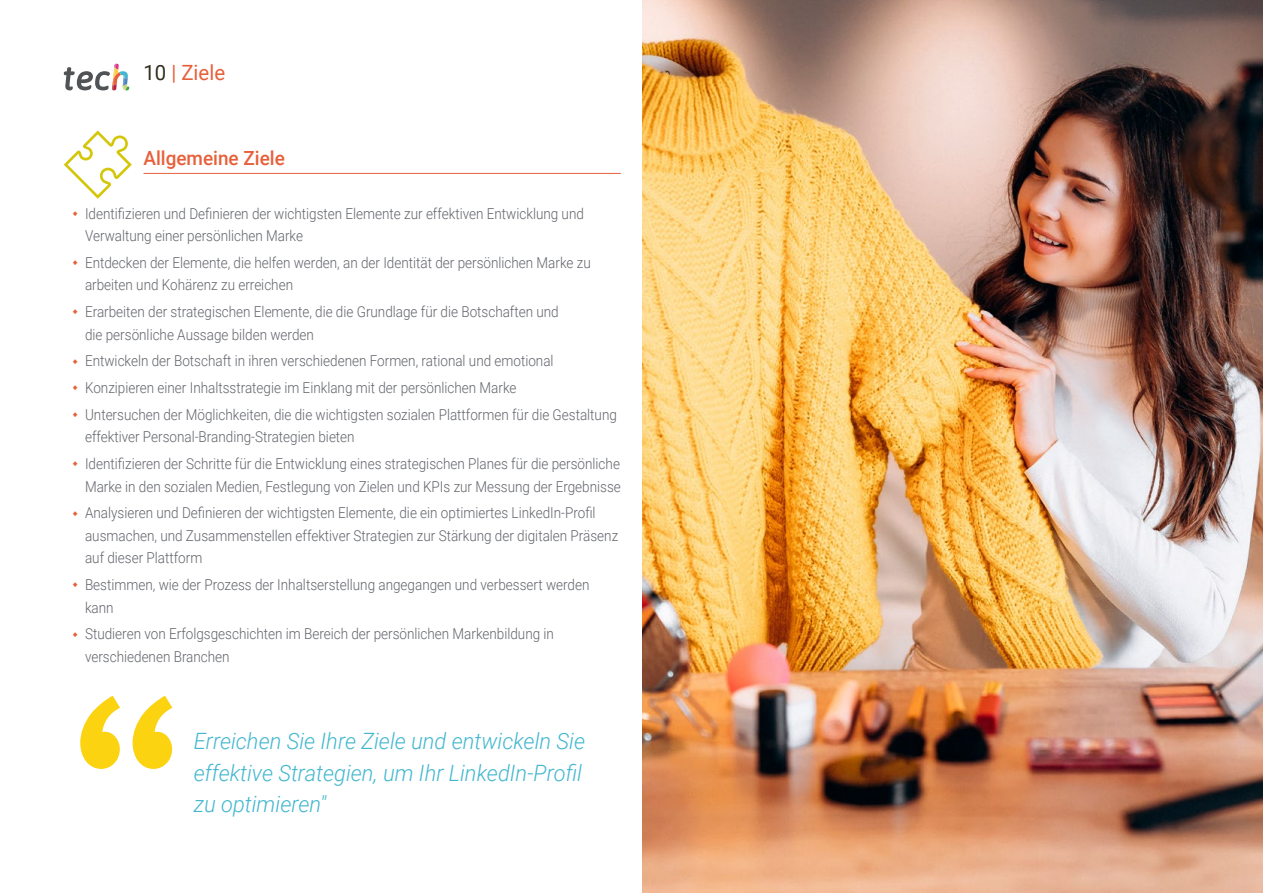
<style>
.page{position:relative;width:1263px;height:893px;background:#fff}
.page>*{position:absolute;margin:0;border:0;box-sizing:border-box;transform-origin:0 0}
.t1{font:italic 300 22.5px/31.5px "Roboto";color:#43b7cf}
.t2{font:21px "Roboto";color:#e7603a}
.t3{font:500 19.5px "Roboto";color:#e7603a}
.t4{font:300 15px/22.5px "Roboto";color:#61646a;scale:.9 1}
.s1{color:#312e20}
</style>
<div class="page">
<hr style="left:144px;top:173px;width:477px;height:1px;background:#e7603a">
<svg style="left:64px;top:130px;width:68px;height:69px"></svg>
<svg style="left:64px;top:64px;width:65px;height:27px"></svg>
<img style="left:642px;top:0;width:621px;height:893px">
<svg style="left:80px;top:696px;width:92px;height:73px"></svg>
<h2 class="t2" style="left:144px;top:57px;width:83px"><span class="s1">10</span> | Ziele</h2>
<h3 class="t3" style="left:144px;top:144px;width:143px">Allgemeine Ziele</h3>
<p class="t4" style="left:85px;top:201px;width:556px">Identifizieren und Definieren der wichtigsten Elemente zur effektiven Entwicklung und<br>Verwaltung einer persönlichen Marke</p>
<p class="t4" style="left:85px;top:251px;width:563px">Entdecken der Elemente, die helfen werden, an der Identität der persönlichen Marke zu arbeiten und Kohärenz zu erreichen</p>
<p class="t4" style="left:85px;top:300px;width:528px">Erarbeiten der strategischen Elemente, die die Grundlage für die Botschaften und die persönliche Aussage bilden werden</p>
<p class="t4" style="left:85px;top:347px;width:592px;line-height:26.7px">Entwickeln der Botschaft in ihren verschiedenen Formen, rational und emotional<br>Konzipieren einer Inhaltsstrategie im Einklang mit der persönlichen Marke<br>Untersuchen der Möglichkeiten, die die wichtigsten sozialen Plattformen für die Gestaltung</p>
<p class="t4" style="left:85px;top:423px;width:596px;line-height:26.7px">effektiver Personal-Branding-Strategien bieten<br>Identifizieren der Schritte für die Entwicklung eines strategischen Planes für die persönliche</p>
<p class="t4" style="left:85px;top:472px;width:597px;line-height:26.7px">Marke in den sozialen Medien, Festlegung von Zielen und KPIs zur Messung der Ergebnisse<br>Analysieren und Definieren der wichtigsten Elemente, die ein optimiertes LinkedIn-Profil</p>
<p class="t4" style="left:85px;top:524px;width:594px">ausmachen, und Zusammenstellen effektiver Strategien zur Stärkung der digitalen Präsenz auf dieser Plattform</p>
<p class="t4" style="left:85px;top:573px;width:562px">Bestimmen, wie der Prozess der Inhaltserstellung angegangen und verbessert werden kann</p>
<p class="t4" style="left:85px;top:622px;width:523px">Studieren von Erfolgsgeschichten im Bereich der persönlichen Markenbildung in verschiedenen Branchen</p>
<h1 class="t1" style="left:194px;top:725px;width:393px">Erreichen Sie Ihre Ziele und entwickeln Sie effektive Strategien, um Ihr LinkedIn-Profil zu optimieren"</h1>
</div>
